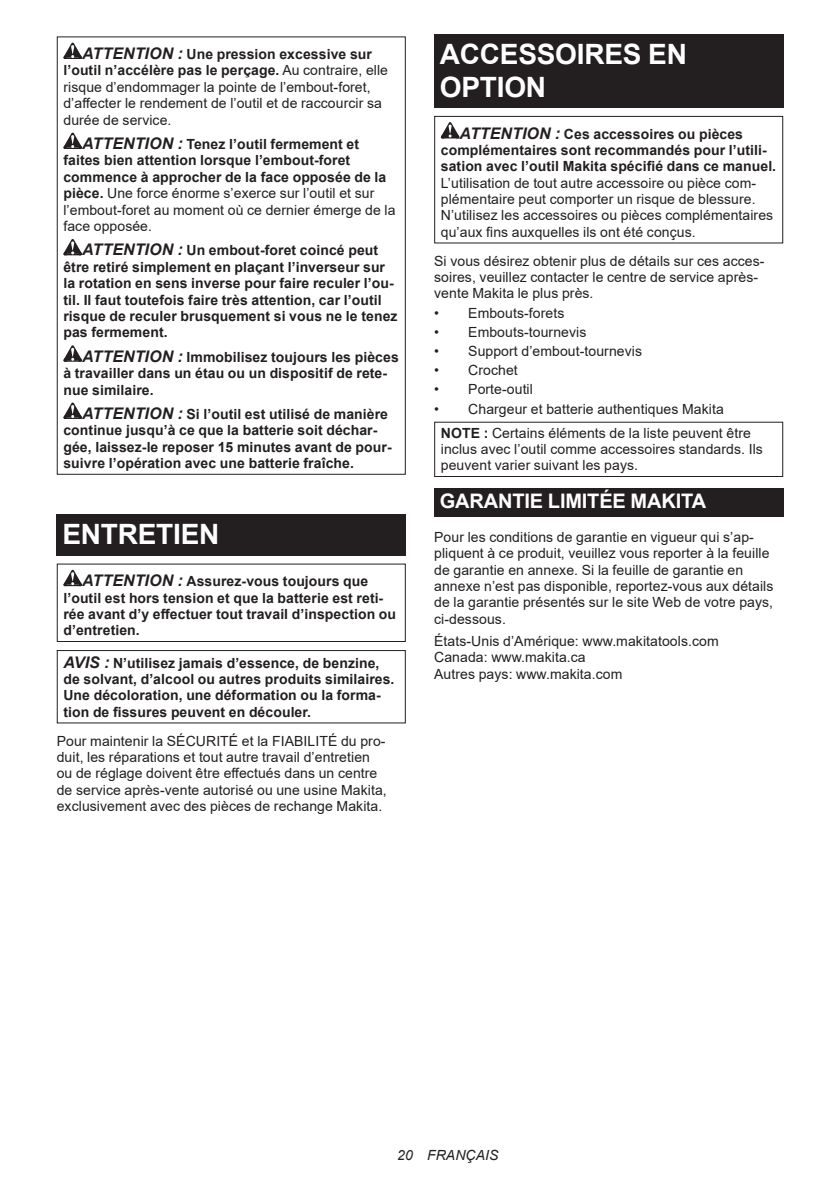
<style>
.page{position:relative;width:840px;height:1191px;background:#fff}
.page>*{position:absolute;margin:0;border:0;box-sizing:border-box;transform-origin:0 0}
.t1{font:700 28px/32.8px "Arial";letter-spacing:-.01em;color:#fff}
.t2{font:700 20px "Arial";letter-spacing:-.01em;color:#fff}
.t3{font:14px/16.4px "Arial";letter-spacing:.005em;color:#231f20}
.t4{font:700 14px/16.4px "Arial";letter-spacing:.005em;color:#231f20}
.t5{font:italic 14px "Arial";letter-spacing:.005em;color:#231f20}
.s1{font-weight:700;font-style:italic;font-size:16px}
.s2{font-weight:700}
.s3{font-style:italic;font-size:16px}
.s4{font-weight:400}
</style>
<div class="page">
<svg style="left:63px;top:43px;width:19px;height:16px"></svg>
<svg style="left:63px;top:133px;width:19px;height:16px"></svg>
<svg style="left:63px;top:239px;width:19px;height:16px"></svg>
<svg style="left:63px;top:345px;width:19px;height:17px"></svg>
<svg style="left:63px;top:402px;width:19px;height:17px"></svg>
<div style="left:57px;top:36px;width:348px;height:439px;border:1px solid #231f20"></div>
<div style="left:57px;top:514px;width:348px;height:41px;background:#231f20"></div>
<svg style="left:63px;top:570px;width:19px;height:16px"></svg>
<div style="left:57px;top:563px;width:348px;height:79px;border:1px solid #231f20"></div>
<div style="left:57px;top:650px;width:348px;height:73px;border:1px solid #231f20"></div>
<div style="left:434px;top:34px;width:348px;height:74px;background:#231f20"></div>
<svg style="left:440px;top:122px;width:19px;height:16px"></svg>
<div style="left:434px;top:116px;width:348px;height:127px;border:1px solid #231f20"></div>
<div style="left:434px;top:422px;width:348px;height:55px;border:1px solid #231f20"></div>
<div style="left:434px;top:488px;width:348px;height:29px;background:#231f20"></div>
<p class="t3" style="left:63px;top:46px;width:326px;text-indent:19px"><span class="s1">ATTENTION :</span> <span class="s2">Une pression excessive sur l’outil n’accélère pas le perçage.</span> Au contraire, elle risque d’endommager la pointe de l’embout-foret, d’affecter le rendement de l’outil et de raccourcir sa durée de service.</p>
<p class="t4" style="left:63px;top:136px;width:333px;text-indent:19px"><span class="s3">ATTENTION :</span> Tenez l’outil fermement et faites bien attention lorsque l’embout-foret commence à approcher de la face opposée de la pièce. <span class="s4">Une force énorme s’exerce sur l’outil et sur l’embout-foret au moment où ce dernier émerge de la face opposée.</span></p>
<p class="t4" style="left:63px;top:242px;width:335px;text-indent:19px"><span class="s3">ATTENTION :</span> Un embout-foret coincé peut être retiré simplement en plaçant l’inverseur sur la rotation en sens inverse pour faire reculer l’ou&shy;til. Il faut toutefois faire très attention, car l’outil risque de reculer brusquement si vous ne le tenez pas fermement.</p>
<p class="t4" style="left:63px;top:349px;width:337px;text-indent:19px"><span class="s3">ATTENTION :</span> Immobilisez toujours les pièces à travailler dans un étau ou un dispositif de rete&shy;nue similaire.</p>
<p class="t4" style="left:63px;top:406px;width:329px;text-indent:19px"><span class="s3">ATTENTION :</span> Si l’outil est utilisé de manière continue jusqu’à ce que la batterie soit déchar&shy;gée, laissez-le reposer 15 minutes avant de pour&shy;suivre l’opération avec une batterie fraîche.</p>
<h1 class="t1" style="left:62px;top:518px;width:158px">ENTRETIEN</h1>
<p class="t4" style="left:63px;top:573px;width:334px;text-indent:19px"><span class="s3">ATTENTION :</span> Assurez-vous toujours que l’outil est hors tension et que la batterie est reti&shy;rée avant d’y effectuer tout travail d’inspection ou d’entretien.</p>
<p class="t4" style="left:63px;top:654px;width:332px"><span class="s3">AVIS :</span> N’utilisez jamais d’essence, de benzine, de solvant, d’alcool ou autres produits similaires.<br>Une décoloration, une déformation ou la forma&shy;tion de fissures peuvent en découler.</p>
<p class="t3" style="left:57px;top:732px;width:331px">Pour maintenir la SÉCURITÉ et la FIABILITÉ du pro&shy;duit, les réparations et tout autre travail d’entretien ou de réglage doivent être effectués dans un centre de service après-vente autorisé ou une usine Makita, exclusivement avec des pièces de rechange Makita.</p>
<h1 class="t1" style="left:439px;top:38px;width:248px">ACCESSOIRES EN<br>OPTION</h1>
<p class="t4" style="left:440px;top:125px;width:336px;text-indent:19px"><span class="s3">ATTENTION :</span> Ces accessoires ou pièces complémentaires sont recommandés pour l’utili&shy;sation avec l’outil Makita spécifié dans ce manuel.</p>
<p class="t3" style="left:440px;top:174px;width:334px">L’utilisation de tout autre accessoire ou pièce com&shy;plémentaire peut comporter un risque de blessure.<br>N’utilisez les accessoires ou pièces complémentaires qu’aux fins auxquelles ils ont été conçus.</p>
<p class="t3" style="left:434px;top:252px;width:331px">Si vous désirez obtenir plus de détails sur ces acces&shy;soires, veuillez contacter le centre de service après&shy;vente Makita le plus près.</p>
<p class="t3" style="left:434px;top:304px;width:131px">• Embouts-forets</p>
<p class="t3" style="left:434px;top:323px;width:154px">• Embouts-tournevis</p>
<p class="t3" style="left:434px;top:343px;width:209px">• Support d’embout-tournevis</p>
<p class="t3" style="left:434px;top:362px;width:85px">• Crochet</p>
<p class="t3" style="left:434px;top:381px;width:100px">• Porte-outil</p>
<p class="t3" style="left:440px;top:397px;width:311px;line-height:23.8px;text-indent:-7px">• Chargeur et batterie authentiques Makita<br><span class="s2">NOTE :</span> Certains éléments de la liste peuvent être</p>
<p class="t3" style="left:440px;top:441px;width:323px">inclus avec l’outil comme accessoires standards. Ils peuvent varier suivant les pays.</p>
<h2 class="t2" style="left:439px;top:487px;width:268px">GARANTIE LIMITÉE MAKITA</h2>
<p class="t3" style="left:434px;top:528px;width:340px">Pour les conditions de garantie en vigueur qui s’ap&shy;pliquent à ce produit, veuillez vous reporter à la feuille de garantie en annexe. Si la feuille de garantie en annexe n’est pas disponible, reportez-vous aux détails de la garantie présentés sur le site Web de votre pays, ci-dessous.</p>
<p class="t3" style="left:434px;top:632px;width:286px">États-Unis d’Amérique: www.makitatools.com<br>Canada: www.makita.ca<br>Autres pays: www.makita.com</p>
<p class="t5" style="left:397px;top:1146px;width:103px">20 FRANÇAIS</p>
</div>
